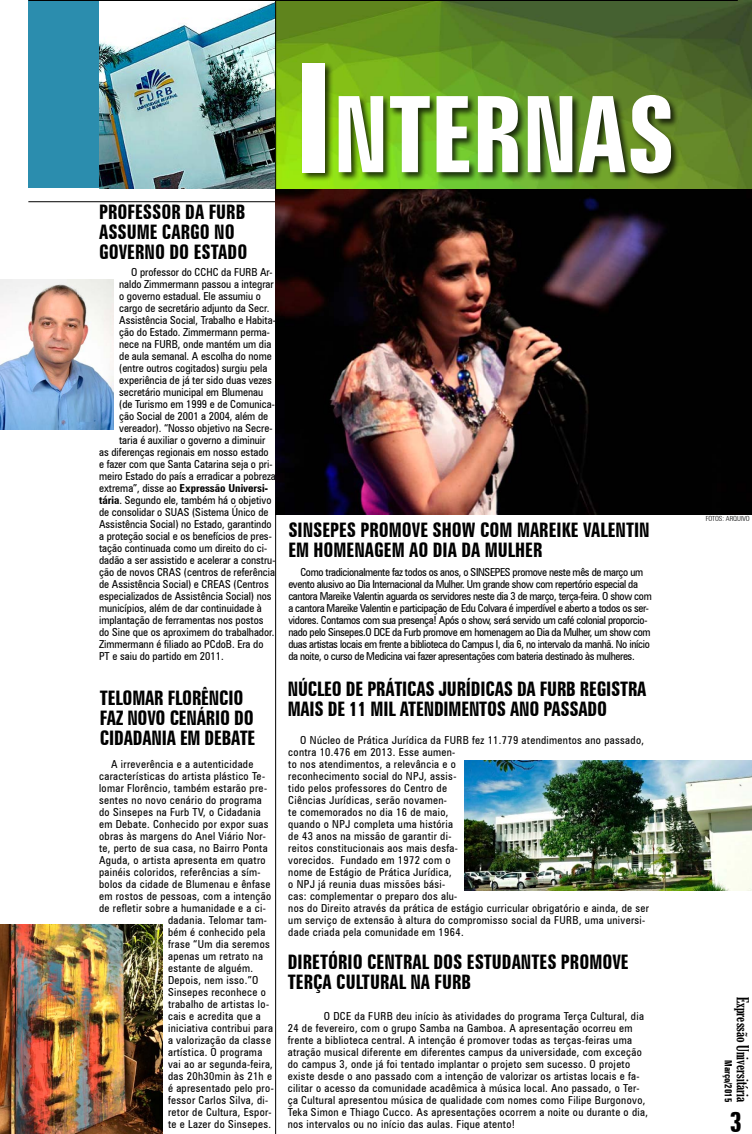
<style>
.page{position:relative;width:752px;height:1134px;background:#fff}
.page>*{position:absolute;margin:0;border:0;box-sizing:border-box;transform-origin:0 0}
.t1{font:700 extra-condensed 105.6px "Zurich BT";color:#fff}
.t2{font:700 extra-condensed 28px "Zurich BT";color:#000}
.t3{font:700 extra-condensed 20px/20px "Zurich BT";color:#000}
.t4{font:extra-condensed 16px "Gloucester";color:#000}
.t5{font:condensed 11px/12px "Zurich BT";letter-spacing:.03em;color:#000}
.t6{font:condensed 11px "Zurich BT";color:#000}
.t7{font:condensed 11px/12px "Zurich BT";letter-spacing:-.03em;color:#000}
.t8{font:700 condensed 11px "Zurich BT";color:#000}
.t9{font:700 extra-condensed 10px "Zurich BT";color:#000}
.t10{font:300 condensed 7px "Zurich BT";color:#000}
.s1{font-size:151.7px}
.s2{font-weight:400}
.s3{font-weight:700}
</style>
<div class="page">
<div style="left:28px;top:0;width:71px;height:188px;background:#2b8dae"></div>
<img style="left:99px;top:1px;width:176px;height:187px">
<svg style="left:276px;top:0;width:475px;height:188px;background:#5b8225"></svg>
<hr style="left:28px;top:0;width:709px;height:1px;background:#000">
<hr style="left:28px;top:202px;width:723px;height:1px;background:#000">
<hr style="left:275px;top:0;width:1px;height:1134px;background:#000">
<div style="left:301px;top:62px;width:379px;height:121px;background:#000;opacity:.75"></div>
<img style="left:275px;top:189px;width:476px;height:326px">
<img style="left:0;top:924px;width:162px;height:210px">
<img style="left:0;top:279px;width:113px;height:151px">
<img style="left:464px;top:760px;width:287px;height:130px">
<h1 class="t1" style="left:294px;top:75px;width:331px"><span class="s1">I</span>NTERNAS</h1>
<h3 class="t3" style="left:99px;top:202px;width:146px">PROFESSOR DA FURB<br>ASSU</h3>
<h3 class="t3" style="left:99px;top:222px;width:150px;text-indent:38px">ME CARGO NO<br>GOVERNO DO ESTADO</h3>
<p class="t6" style="left:131px;top:265px;width:143px">O professor do CCHC da FURB Ar-</p>
<p class="t6" style="left:119px;top:277px;width:156px">naldo Zimmermann passou a integrar</p>
<p class="t6" style="left:119px;top:289px;width:143px">o governo estadual. Ele assumiu o</p>
<p class="t6" style="left:119px;top:301px;width:151px">cargo de secretário adjunto da Secr.</p>
<p class="t6" style="left:119px;top:313px;width:158px">Assistência Social, Trabalho e Habita-</p>
<p class="t6" style="left:119px;top:325px;width:152px">ção do Estado. Zimmermann perma-</p>
<p class="t6" style="left:119px;top:337px;width:154px">nece na FURB, onde mantém um dia</p>
<p class="t6" style="left:119px;top:349px;width:154px">de aula semanal. A escolha do nome</p>
<p class="t6" style="left:119px;top:361px;width:149px">(entre outros cogitados) surgiu pela</p>
<p class="t6" style="left:119px;top:373px;width:154px">experiência de já ter sido duas vezes</p>
<p class="t6" style="left:119px;top:385px;width:145px">secretário municipal em Blumenau</p>
<p class="t6" style="left:119px;top:397px;width:157px">(de Turismo em 1999 e de Comunica-</p>
<p class="t6" style="left:119px;top:409px;width:150px">ção Social de 2001 a 2004, além de</p>
<p class="t6" style="left:119px;top:421px;width:155px">vereador). “Nosso objetivo na Secre-</p>
<p class="t6" style="left:119px;top:433px;width:148px">taria é auxiliar o governo a diminuir</p>
<p class="t6" style="left:99px;top:445px;width:171px">as diferenças regionais em nosso estado</p>
<p class="t6" style="left:99px;top:457px;width:175px">e fazer com que Santa Catarina seja o pri-</p>
<p class="t6" style="left:99px;top:469px;width:178px">meiro Estado do país a erradicar a pobreza</p>
<p class="t8" style="left:99px;top:481px;width:170px"><span class="s2">extrema”, disse ao</span> Expressão Universi-</p>
<p class="t6" style="left:99px;top:493px;width:174px"><span class="s3">tária</span>. Segundo ele, também há o objetivo</p>
<p class="t6" style="left:99px;top:505px;width:171px">de consolidar o SUAS (Sistema Único de</p>
<p class="t6" style="left:99px;top:517px;width:174px">Assistência Social) no Estado, garantindo</p>
<p class="t6" style="left:99px;top:529px;width:174px">a proteção social e os benefícios de pres-</p>
<p class="t6" style="left:99px;top:541px;width:169px">tação continuada como um direito do ci-</p>
<p class="t6" style="left:99px;top:553px;width:178px">dadão a ser assistido e acelerar a constru-</p>
<p class="t6" style="left:99px;top:565px;width:177px">ção de novos CRAS (centros de referência</p>
<p class="t6" style="left:99px;top:577px;width:171px">de Assistência Social) e CREAS (Centros</p>
<p class="t6" style="left:99px;top:589px;width:174px">especializados de Assistência Social) nos</p>
<p class="t6" style="left:99px;top:601px;width:164px">municípios, além de dar continuidade à</p>
<p class="t6" style="left:99px;top:613px;width:166px">implantação de ferramentas nos postos</p>
<p class="t6" style="left:99px;top:625px;width:177px">do Sine que os aproximem do trabalhador.</p>
<p class="t6" style="left:99px;top:637px;width:166px">Zimmermann é filiado ao PCdoB. Era do</p>
<p class="t6" style="left:99px;top:649px;width:126px">PT e saiu do partido em 2011.</p>
<h3 class="t3" style="left:100px;top:688px;width:157px">TELOMAR FLORÊNCIO<br>FAZ NOVO CENÁRIO DO<br>CIDADANIA EM DEBATE</h3>
<p class="t5" style="left:111px;top:758px;width:144px">A irreverência e a autenticidade</p>
<p class="t5" style="left:99px;top:770px;width:167px">características do artista plástico Te-</p>
<p class="t5" style="left:99px;top:782px;width:169px">lomar Florêncio, também estarão pre-</p>
<p class="t5" style="left:99px;top:794px;width:164px">sentes no novo cenário do programa</p>
<p class="t5" style="left:99px;top:806px;width:163px">do Sinsepes na Furb TV, o Cidadania</p>
<p class="t5" style="left:99px;top:818px;width:171px">em Debate. Conhecido por expor suas</p>
<p class="t5" style="left:99px;top:830px;width:168px">obras às margens do Anel Viário Nor-</p>
<p class="t5" style="left:99px;top:842px;width:170px">te, perto de sua casa, no Bairro Ponta</p>
<p class="t5" style="left:99px;top:854px;width:168px">Aguda, o artista apresenta em quatro</p>
<p class="t5" style="left:99px;top:866px;width:163px">painéis coloridos, referências a sím-</p>
<p class="t5" style="left:99px;top:878px;width:173px">bolos da cidade de Blumenau e ênfase</p>
<p class="t5" style="left:99px;top:890px;width:174px">em rostos de pessoas, com a intenção</p>
<p class="t5" style="left:99px;top:902px;width:168px">de refletir sobre a humanidade e a ci-</p>
<p class="t5" style="left:168px;top:914px;width:100px">dadania. Telomar tam-</p>
<p class="t5" style="left:168px;top:926px;width:99px">bém é conhecido pela</p>
<p class="t5" style="left:168px;top:938px;width:103px">frase “Um dia seremos</p>
<p class="t5" style="left:168px;top:950px;width:96px">apenas um retrato na</p>
<p class="t5" style="left:168px;top:962px;width:86px">estante de alguém.</p>
<p class="t5" style="left:168px;top:974px;width:92px">Depois, nem isso.”O</p>
<p class="t5" style="left:168px;top:986px;width:99px">Sinsepes reconhece o</p>
<p class="t5" style="left:168px;top:998px;width:102px">trabalho de artistas lo-</p>
<p class="t5" style="left:168px;top:1010px;width:94px">cais e acredita que a</p>
<p class="t5" style="left:168px;top:1022px;width:106px">iniciativa contribui para</p>
<p class="t5" style="left:168px;top:1034px;width:104px">a valorização da classe</p>
<p class="t5" style="left:168px;top:1046px;width:96px">artística. O programa</p>
<p class="t5" style="left:168px;top:1058px;width:106px">vai ao ar segunda-feira,</p>
<p class="t5" style="left:168px;top:1070px;width:105px">das 20h30min às 21h e</p>
<p class="t5" style="left:168px;top:1082px;width:107px">é apresentado pelo pro-</p>
<p class="t5" style="left:168px;top:1094px;width:102px">fessor Carlos Silva, di-</p>
<p class="t5" style="left:168px;top:1106px;width:105px">retor de Cultura, Espor-</p>
<p class="t5" style="left:168px;top:1118px;width:104px">te e Lazer do Sinsepes.</p>
<h3 class="t3" style="left:288px;top:520px;width:92px">SINSEPES PROMOVE</h3>
<h3 class="t3" style="left:432px;top:520px;width:59px">SHOW COM</h3>
<h3 class="t3" style="left:516px;top:520px;width:93px">MAREI KE VALENTIN</h3>
<h3 class="t3" style="left:288px;top:540px;width:37px">EM HOMEN</h3>
<h3 class="t3" style="left:365px;top:540px;width:20px">AGEM</h3>
<h3 class="t3" style="left:409px;top:540px;width:108px">AO DIA DA MULHER</h3>
<p class="t7" style="left:288px;top:566px;width:364px;text-indent:12px">Como tradicionalmente faz todos os anos, o SINSEPES promove neste mês de março um evento alusivo ao Dia Internacional da Mulher. Um grande show com repertório especial da cantora Mareike Valentin aguarda os servidores neste dia 3 de março, terça-feira. O show com a cantora Mareike Valentin e participação de Edu Colvara é imperdível e aberto a todos os ser&shy;vidores. Contamos com sua presença! Após o show, será servido um café colonial proporcio&shy;nado pelo Sinsepes.O DCE da Furb promove em homenagem ao Dia da Mulher, um show com duas artistas locais em frente a biblioteca do Campus I, dia 6, no intervalo da manhã. No início da noite, o curso de Medicina vai fazer apresentações com bateria destinado às mulheres.</p>
<h3 class="t3" style="left:287px;top:679px;width:30px">NÚCLEO</h3>
<h3 class="t3" style="left:346px;top:679px;width:39px">DE PRÁTIC</h3>
<h3 class="t3" style="left:416px;top:679px;width:49px">AS JURÍDIC</h3>
<h3 class="t3" style="left:494px;top:679px;width:153px">AS DA FURB REGISTRA</h3>
<h3 class="t3" style="left:287px;top:699px;width:131px">MAIS DE 11 MIL ATENDIMENTO</h3>
<h3 class="t3" style="left:496px;top:699px;width:101px">S ANO PASSADO</h3>
<p class="t5" style="left:288px;top:734px;width:362px;text-indent:12px">O Núcleo de Prática Jurídica da FURB fez 11.779 atendimentos ano passado, contra 10.476 em 2013. Esse aumen-<br>to nos atendimentos, a relevância e o<br>reconhecimento social do NPJ, assis-<br>tido pelos professores do Centro de<br>Ciências Jurídicas, serão novamen-<br>te comemorados no dia 16 de maio,<br>quando o NPJ completa uma história<br>de 43 anos na missão de garantir di-<br>reitos constitucionais aos mais desfa-<br>vorecidos. Fundado em 1972 com o<br>nome de Estágio de Prática Jurídica,<br>o NPJ já reunia duas missões bási-<br>cas: complementar o preparo dos alu-<br>nos do Direito através da prática de estágio curricular obrigatório e ainda, de ser um serviço de extensão à altura do compromisso social da FURB, uma universi&shy;dade criada pela comunidade em 1964.</p>
<h3 class="t3" style="left:287px;top:952px;width:342px">DIRETÓRIO CENTRAL DOS ESTUDANTES PROMOVE<br>TERÇA CULTURAL NA FURB</h3>
<p class="t5" style="left:287px;top:1010px;width:361px;text-indent:36px">O DCE da FURB deu início às atividades do programa Terça Cultural, dia 24 de fevereiro, com o grupo Samba na Gamboa. A apresentação ocorreu em frente a biblioteca central. A intenção é promover todas as terças-feiras uma atração musical diferente em diferentes campus da universidade, com exceção do campus 3, onde já foi tentado implantar o projeto sem sucesso. O projeto existe desde o ano passado com a intenção de valorizar os artistas locais e fa&shy;cilitar o acesso da comunidade acadêmica à música local. Ano passado, o Ter&shy;ça Cultural apresentou música de qualidade com nomes como Filipe Burgonovo, Teka Simon e Thiago Cucco. As apresentações ocorrem a noite ou durante o dia, nos intervalos ou no início das aulas. Fique atento!</p>
<p class="t10" style="left:705px;top:515px;width:46px">FOTOS: ARQUIVO</p>
<h3 class="t4" style="left:751px;top:997px;width:107px;rotate:90deg">Expressão Universitária</h3>
<p class="t9" style="left:733px;top:1060px;width:43px;rotate:90deg">MARÇO/2015</p>
<h2 class="t2" style="left:729px;top:1106px;width:14px">3</h2>
</div>
